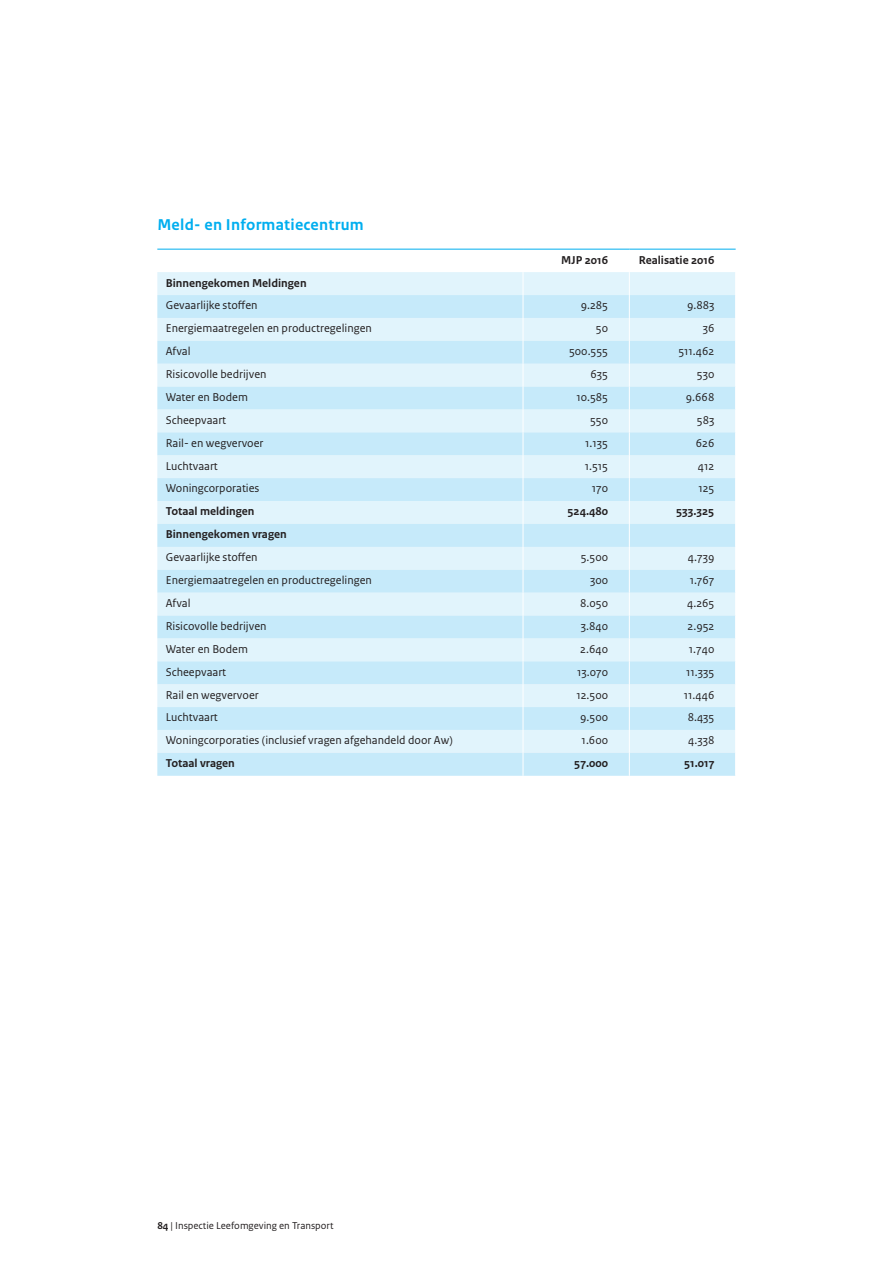
<style>
.page{position:relative;width:893px;height:1263px;background:#fff}
.page>*{position:absolute;margin:0;border:0;box-sizing:border-box;transform-origin:0 0}
.vws_08_-_Tussenkop_3{font:700 16.5px "Rijksoverheid Sans Text";letter-spacing:.015em;color:#00aeef}
.vws_26_-_Tabel_plat{font:12px "Rijksoverheid Sans Text";color:#231f20}
.vws_25_-_Tabel_kop{font:700 12px "Rijksoverheid Sans Text";color:#231f20}
.t1{font:10.5px "Rijksoverheid Sans Text";color:#231f20}
.s1{font-weight:700}
</style>
<div class="page">
<div style="left:157px;top:272px;width:578px;height:23px;background:#e1f4fc"></div>
<svg style="left:157px;top:295px;width:578px;height:481px;background:#d3eefa"></svg>
<svg style="left:523px;top:272px;width:1px;height:504px"></svg>
<svg style="left:629px;top:272px;width:1px;height:504px"></svg>
<hr style="left:157px;top:249px;width:366px;height:1px;background:#00aeef">
<hr style="left:523px;top:249px;width:106px;height:1px;background:#00aeef">
<hr style="left:629px;top:249px;width:107px;height:1px;background:#00aeef">
<p class="vws_08_-_Tussenkop_3" style="left:157px;top:215px;width:208px">Meld- en Informatiecentrum</p>
<p class="vws_25_-_Tabel_kop" style="left:561px;top:253px;width:48px">MJP 2016</p>
<p class="vws_25_-_Tabel_kop" style="left:639px;top:253px;width:77px">Realisatie 2016</p>
<p class="vws_25_-_Tabel_kop" style="left:166px;top:276px;width:142px">Binnengekomen Meldingen</p>
<p class="vws_26_-_Tabel_plat" style="left:166px;top:299px;width:93px">Gevaarlijke stoffen</p>
<p class="vws_26_-_Tabel_plat" style="left:581px;top:299px;width:29px">9.285</p>
<p class="vws_26_-_Tabel_plat" style="left:687px;top:299px;width:29px">9.883</p>
<p class="vws_26_-_Tabel_plat" style="left:166px;top:321px;width:208px">Energiemaatregelen en productregelingen</p>
<p class="vws_26_-_Tabel_plat" style="left:596px;top:321px;width:14px">50</p>
<p class="vws_26_-_Tabel_plat" style="left:703px;top:321px;width:13px">36</p>
<p class="vws_26_-_Tabel_plat" style="left:166px;top:344px;width:26px">Afval</p>
<p class="vws_26_-_Tabel_plat" style="left:569px;top:344px;width:40px">500.555</p>
<p class="vws_26_-_Tabel_plat" style="left:678px;top:344px;width:37px">511.462</p>
<p class="vws_26_-_Tabel_plat" style="left:166px;top:367px;width:102px">Risicovolle bedrijven</p>
<p class="vws_26_-_Tabel_plat" style="left:591px;top:367px;width:19px">635</p>
<p class="vws_26_-_Tabel_plat" style="left:697px;top:367px;width:19px">530</p>
<p class="vws_26_-_Tabel_plat" style="left:166px;top:390px;width:84px">Water en Bodem</p>
<p class="vws_26_-_Tabel_plat" style="left:576px;top:390px;width:33px">10.585</p>
<p class="vws_26_-_Tabel_plat" style="left:686px;top:390px;width:30px">9.668</p>
<p class="vws_26_-_Tabel_plat" style="left:166px;top:413px;width:62px">Scheepvaart</p>
<p class="vws_26_-_Tabel_plat" style="left:590px;top:413px;width:20px">550</p>
<p class="vws_26_-_Tabel_plat" style="left:697px;top:413px;width:19px">583</p>
<p class="vws_26_-_Tabel_plat" style="left:166px;top:436px;width:99px">Rail- en wegvervoer</p>
<p class="vws_26_-_Tabel_plat" style="left:585px;top:436px;width:24px">1.135</p>
<p class="vws_26_-_Tabel_plat" style="left:696px;top:436px;width:20px">626</p>
<p class="vws_26_-_Tabel_plat" style="left:166px;top:459px;width:54px">Luchtvaart</p>
<p class="vws_26_-_Tabel_plat" style="left:585px;top:459px;width:25px">1.515</p>
<p class="vws_26_-_Tabel_plat" style="left:698px;top:459px;width:18px">412</p>
<p class="vws_26_-_Tabel_plat" style="left:166px;top:482px;width:95px">Woningcorporaties</p>
<p class="vws_26_-_Tabel_plat" style="left:592px;top:482px;width:18px">170</p>
<p class="vws_26_-_Tabel_plat" style="left:698px;top:482px;width:18px">125</p>
<p class="vws_25_-_Tabel_kop" style="left:166px;top:505px;width:90px">Totaal meldingen</p>
<p class="vws_25_-_Tabel_kop" style="left:567px;top:505px;width:42px">524.480</p>
<p class="vws_25_-_Tabel_kop" style="left:676px;top:505px;width:40px">533.325</p>
<p class="vws_25_-_Tabel_kop" style="left:166px;top:528px;width:122px">Binnengekomen vragen</p>
<p class="vws_26_-_Tabel_plat" style="left:166px;top:550px;width:93px">Gevaarlijke stoffen</p>
<p class="vws_26_-_Tabel_plat" style="left:581px;top:550px;width:29px">5.500</p>
<p class="vws_26_-_Tabel_plat" style="left:688px;top:550px;width:28px">4.739</p>
<p class="vws_26_-_Tabel_plat" style="left:166px;top:573px;width:208px">Energiemaatregelen en productregelingen</p>
<p class="vws_26_-_Tabel_plat" style="left:590px;top:573px;width:20px">300</p>
<p class="vws_26_-_Tabel_plat" style="left:690px;top:573px;width:26px">1.767</p>
<p class="vws_26_-_Tabel_plat" style="left:166px;top:596px;width:26px">Afval</p>
<p class="vws_26_-_Tabel_plat" style="left:580px;top:596px;width:29px">8.050</p>
<p class="vws_26_-_Tabel_plat" style="left:687px;top:596px;width:29px">4.265</p>
<p class="vws_26_-_Tabel_plat" style="left:166px;top:619px;width:102px">Risicovolle bedrijven</p>
<p class="vws_26_-_Tabel_plat" style="left:581px;top:619px;width:29px">3.840</p>
<p class="vws_26_-_Tabel_plat" style="left:687px;top:619px;width:28px">2.952</p>
<p class="vws_26_-_Tabel_plat" style="left:166px;top:642px;width:84px">Water en Bodem</p>
<p class="vws_26_-_Tabel_plat" style="left:580px;top:642px;width:29px">2.640</p>
<p class="vws_26_-_Tabel_plat" style="left:689px;top:642px;width:27px">1.740</p>
<p class="vws_26_-_Tabel_plat" style="left:166px;top:665px;width:62px">Scheepvaart</p>
<p class="vws_26_-_Tabel_plat" style="left:577px;top:665px;width:32px">13.070</p>
<p class="vws_26_-_Tabel_plat" style="left:686px;top:665px;width:30px">11.335</p>
<p class="vws_26_-_Tabel_plat" style="left:166px;top:688px;width:94px">Rail en wegvervoer</p>
<p class="vws_26_-_Tabel_plat" style="left:576px;top:688px;width:33px">12.500</p>
<p class="vws_26_-_Tabel_plat" style="left:684px;top:688px;width:32px">11.446</p>
<p class="vws_26_-_Tabel_plat" style="left:166px;top:711px;width:54px">Luchtvaart</p>
<p class="vws_26_-_Tabel_plat" style="left:580px;top:711px;width:29px">9.500</p>
<p class="vws_26_-_Tabel_plat" style="left:688px;top:711px;width:28px">8.435</p>
<p class="vws_26_-_Tabel_plat" style="left:166px;top:733px;width:288px">Woningcorporaties (inclusief vragen afgehandeld door Aw)</p>
<p class="vws_26_-_Tabel_plat" style="left:582px;top:733px;width:28px">1.600</p>
<p class="vws_26_-_Tabel_plat" style="left:688px;top:733px;width:28px">4.338</p>
<p class="vws_25_-_Tabel_kop" style="left:166px;top:756px;width:71px">Totaal vragen</p>
<p class="vws_25_-_Tabel_kop" style="left:574px;top:756px;width:35px">57.000</p>
<p class="vws_25_-_Tabel_kop" style="left:684px;top:756px;width:32px">51.017</p>
<p class="t1" style="left:157px;top:1219px;width:178px"><span class="s1">84</span> | Inspectie Leefomgeving en Transport</p>
</div>
